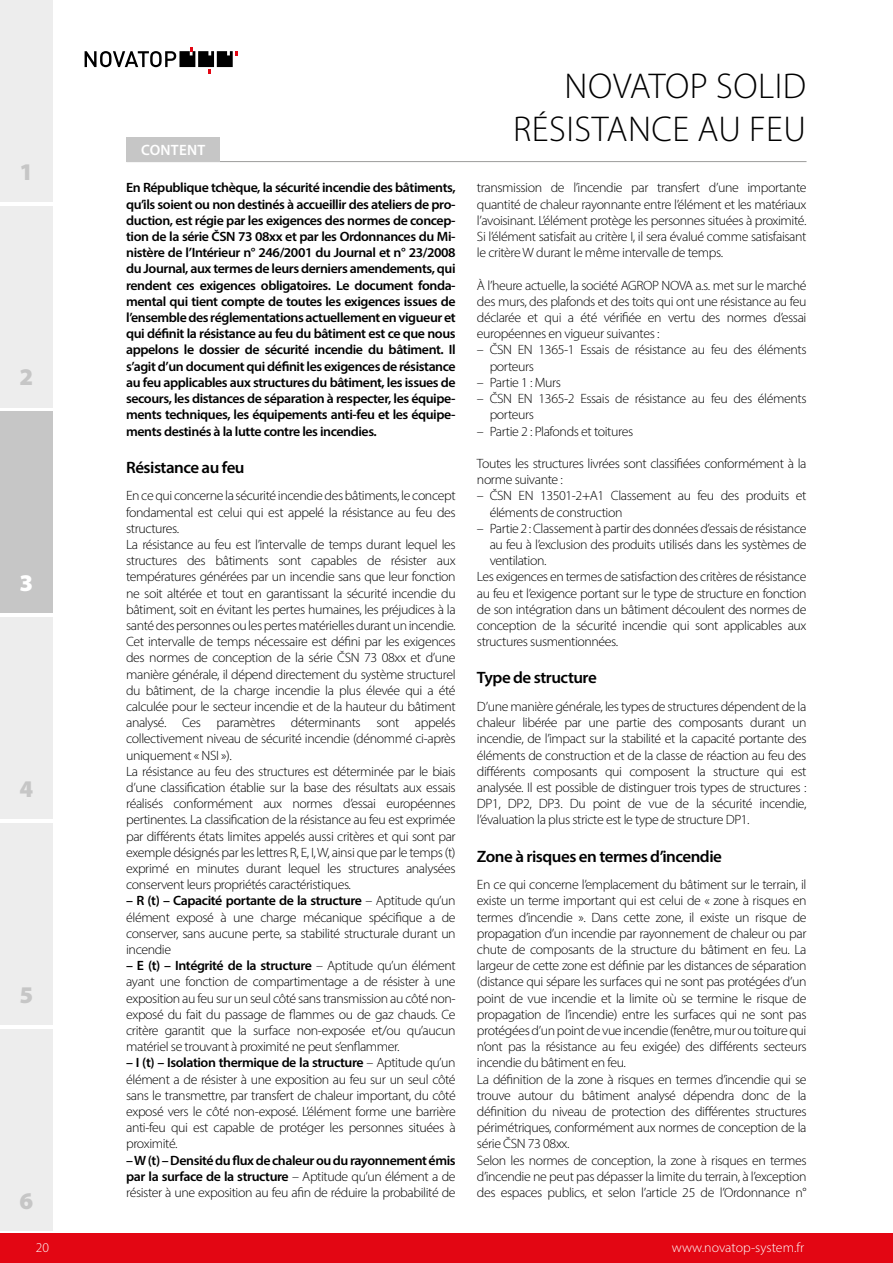
<style>
.page{position:relative;width:893px;height:1263px;background:#fff}
.page>*{position:absolute;margin:0;border:0;box-sizing:border-box;transform-origin:0 0}
.t1{font:300 36px/43.2px "Myriad Pro";letter-spacing:.015em;color:#000;text-align:right}
.t2{font:900 24px "Myriad Pro";color:#c6c6c6}
.t3{font:900 24px "Myriad Pro";color:#fff}
.t4{font:600 16.5px "Myriad Pro";letter-spacing:-.03em;color:#000}
.t5{font:600 15px "Myriad Pro";letter-spacing:.015em;color:#fff}
.t6{font:300 13.5px/16.2px "Myriad Pro";letter-spacing:-.03em;color:#000;text-align:justify}
.t7{font:600 13.5px/16.2px "Myriad Pro";letter-spacing:-.03em;color:#000;text-align:justify}
.t8{font:300 13.5px "Myriad Pro";color:#fff}
.s1{font-weight:600}
</style>
<div class="page">
<hr style="left:126px;top:161px;width:680px;height:1px;background:#9d9d9c">
<div style="left:0;top:1233px;width:893px;height:30px;background:#e30613"></div>
<svg style="left:85px;top:47px;width:153px;height:26px"></svg>
<div style="left:0;top:0;width:53px;height:201px;background:#ededed"></div>
<div style="left:0;top:206px;width:53px;height:201px;background:#ededed"></div>
<div style="left:0;top:411px;width:53px;height:202px;background:#c6c6c6"></div>
<div style="left:0;top:617px;width:53px;height:202px;background:#ededed"></div>
<div style="left:0;top:823px;width:53px;height:201px;background:#ededed"></div>
<div style="left:0;top:1029px;width:53px;height:201px;background:#ededed"></div>
<div style="left:126px;top:137px;width:94px;height:25px;background:#c6c6c6"></div>
<h2 class="t2" style="left:20px;top:156px;width:15px">1</h2>
<h2 class="t2" style="left:20px;top:361px;width:15px">2</h2>
<h2 class="t3" style="left:20px;top:567px;width:15px">3</h2>
<h2 class="t2" style="left:20px;top:773px;width:15px">4</h2>
<h2 class="t2" style="left:20px;top:979px;width:15px">5</h2>
<h2 class="t2" style="left:20px;top:1184px;width:15px">6</h2>
<p class="t5" style="left:141px;top:140px;width:66px">CONTENT</p>
<p class="t7" style="left:126px;top:179px;width:331px">En République tchèque, la sécurité incendie des bâtiments, qu’ils soient ou non destinés à accueillir des ateliers de pro&shy;duction, est régie par les exigences des normes de concep&shy;tion de la série ČSN 73 08xx et par les Ordonnances du Mi&shy;nistère de l’Intérieur n° 246/2001 du Journal et n° 23/2008 du Journal, aux termes de leurs derniers amendements, qui rendent ces exigences obligatoires. Le document fonda&shy;mental qui tient compte de toutes les exigences issues de l’ensemble des réglementations actuellement en vigueur et qui définit la résistance au feu du bâtiment est ce que nous appelons le dossier de sécurité incendie du bâtiment. Il s’agit d’un document qui définit les exigences de résistance au feu applicables aux structures du bâtiment, les issues de secours, les distances de séparation à respecter, les équipe&shy;ments techniques, les équipements anti-feu et les équipe&shy;ments destinés à la lutte contre les incendies.</p>
<p class="t4" style="left:126px;top:457px;width:120px">Résistance au feu</p>
<p class="t6" style="left:126px;top:488px;width:331px;text-align:left">En ce qui concerne la sécurité incendie des bâtiments, le concept fondamental est celui qui est appelé la résistance au feu des structures.<br>La résistance au feu est l’intervalle de temps durant lequel les structures des bâtiments sont capables de résister aux températures générées par un incendie sans que leur fonction ne soit altérée et tout en garantissant la sécurité incendie du bâtiment, soit en évitant les pertes humaines, les préjudices à la santé des personnes ou les pertes matérielles durant un incendie.<br>Cet intervalle de temps nécessaire est défini par les exigences des normes de conception de la série ČSN 73 08xx et d’une manière générale, il dépend directement du système structurel du bâtiment, de la charge incendie la plus élevée qui a été calculée pour le secteur incendie et de la hauteur du bâtiment analysé. Ces paramètres déterminants sont appelés collectivement niveau de sécurité incendie (dénommé ci-après uniquement « NSI »).<br>La résistance au feu des structures est déterminée par le biais d’une classification établie sur la base des résultats aux essais réalisés conformément aux normes d’essai européennes pertinentes. La classification de la résistance au feu est exprimée par différents états limites appelés aussi critères et qui sont par exemple désignés par les lettres R, E, I, W, ainsi que par le temps (t) exprimé en minutes durant lequel les structures analysées conservent leurs propriétés caractéristiques.</p>
<p class="t6" style="left:126px;top:893px;width:331px"><span class="s1">– R (t) – Capacité portante de la structure</span> – Aptitude qu’un élément exposé à une charge mécanique spécifique a de conserver, sans aucune perte, sa stabilité structurale durant un incendie</p>
<p class="t6" style="left:126px;top:957px;width:331px"><span class="s1">– E (t) – Intégrité de la structure</span> – Aptitude qu’un élément ayant une fonction de compartimentage a de résister à une exposition au feu sur un seul côté sans transmission au côté non&shy;exposé du fait du passage de flammes ou de gaz chauds. Ce critère garantit que la surface non-exposée et/ou qu’aucun matériel se trouvant à proximité ne peut s’enflammer.</p>
<p class="t6" style="left:126px;top:1055px;width:331px"><span class="s1">– I (t) – Isolation thermique de la structure</span> – Aptitude qu’un élément a de résister à une exposition au feu sur un seul côté sans le transmettre, par transfert de chaleur important, du côté exposé vers le côté non-exposé. L’élément forme une barrière anti-feu qui est capable de protéger les personnes situées à proximité.</p>
<p class="t6" style="left:126px;top:1152px;width:331px"><span class="s1">– W (t) – Densité du flux de chaleur ou du rayonnement émis par la surface de la structure</span> – Aptitude qu’un élément a de résister à une exposition au feu afin de réduire la probabilité de</p>
<h1 class="t1" style="left:513px;top:64px;width:294px">NOVATOP SOLID<br>RÉSISTANCE AU FEU</h1>
<p class="t6" style="left:477px;top:180px;width:331px">transmission de l’incendie par transfert d’une importante quantité de chaleur rayonnante entre l’élément et les matériaux l’avoisinant. L’élément protège les personnes situées à proximité.<br>Si l’élément satisfait au critère I, il sera évalué comme satisfaisant le critère W durant le même intervalle de temps.</p>
<p class="t6" style="left:477px;top:277px;width:331px">À l’heure actuelle, la société AGROP NOVA a.s. met sur le marché des murs, des plafonds et des toits qui ont une résistance au feu déclarée et qui a été vérifiée en vertu des normes d’essai européennes en vigueur suivantes :</p>
<p class="t6" style="left:490px;top:342px;width:318px;text-indent:-13px">– ČSN EN 1365-1 Essais de résistance au feu des éléments porteurs</p>
<p class="t6" style="left:477px;top:374px;width:86px">– Partie 1 : Murs</p>
<p class="t6" style="left:490px;top:390px;width:318px;text-indent:-13px">– ČSN EN 1365-2 Essais de résistance au feu des éléments porteurs</p>
<p class="t6" style="left:477px;top:423px;width:158px">– Partie 2 : Plafonds et toitures</p>
<p class="t6" style="left:477px;top:455px;width:331px">Toutes les structures livrées sont classifiées conformément à la norme suivante :</p>
<p class="t6" style="left:490px;top:488px;width:318px;text-indent:-13px">– ČSN EN 13501-2+A1 Classement au feu des produits et éléments de construction</p>
<p class="t6" style="left:477px;top:520px;width:331px">– Partie 2 : Classement à partir des données d’essais de résistance</p>
<p class="t6" style="left:490px;top:536px;width:318px">au feu à l’exclusion des produits utilisés dans les systèmes de</p>
<p class="t6" style="left:490px;top:552px;width:58px">ventilation.</p>
<p class="t6" style="left:477px;top:569px;width:331px">Les exigences en termes de satisfaction des critères de résistance</p>
<p class="t6" style="left:477px;top:585px;width:331px">au feu et l’exigence portant sur le type de structure en fonction</p>
<p class="t6" style="left:477px;top:601px;width:331px">de son intégration dans un bâtiment découlent des normes de</p>
<p class="t6" style="left:477px;top:617px;width:331px">conception de la sécurité incendie qui sont applicables aux</p>
<p class="t6" style="left:477px;top:633px;width:143px">structures susmentionnées.</p>
<p class="t4" style="left:477px;top:667px;width:121px">Type de structure</p>
<p class="t6" style="left:477px;top:698px;width:331px">D’une manière générale, les types de structures dépendent de la chaleur libérée par une partie des composants durant un incendie, de l’impact sur la stabilité et la capacité portante des éléments de construction et de la classe de réaction au feu des différents composants qui composent la structure qui est analysée. Il est possible de distinguer trois types de structures :<br>DP1, DP2, DP3. Du point de vue de la sécurité incendie, l’évaluation la plus stricte est le type de structure DP1.</p>
<p class="t4" style="left:477px;top:845px;width:246px">Zone à risques en termes d’incendie</p>
<p class="t6" style="left:477px;top:876px;width:331px;text-align:left">En ce qui concerne l’emplacement du bâtiment sur le terrain, il existe un terme important qui est celui de « zone à risques en termes d’incendie ». Dans cette zone, il existe un risque de propagation d’un incendie par rayonnement de chaleur ou par chute de composants de la structure du bâtiment en feu. La largeur de cette zone est définie par les distances de séparation (distance qui sépare les surfaces qui ne sont pas protégées d’un point de vue incendie et la limite où se termine le risque de propagation de l’incendie) entre les surfaces qui ne sont pas protégées d’un point de vue incendie (fenêtre, mur ou toiture qui n’ont pas la résistance au feu exigée) des différents secteurs incendie du bâtiment en feu.<br>La définition de la zone à risques en termes d’incendie qui se trouve autour du bâtiment analysé dépendra donc de la définition du niveau de protection des différentes structures périmétriques, conformément aux normes de conception de la série ČSN 73 08xx.<br>Selon les normes de conception, la zone à risques en termes d’incendie ne peut pas dépasser la limite du terrain, à l’exception des espaces publics, et selon l’article 25 de l’Ordonnance n°</p>
<p class="t8" style="left:36px;top:1239px;width:15px">20</p>
<p class="t8" style="left:672px;top:1239px;width:134px">www.novatop-system.fr</p>
</div>
